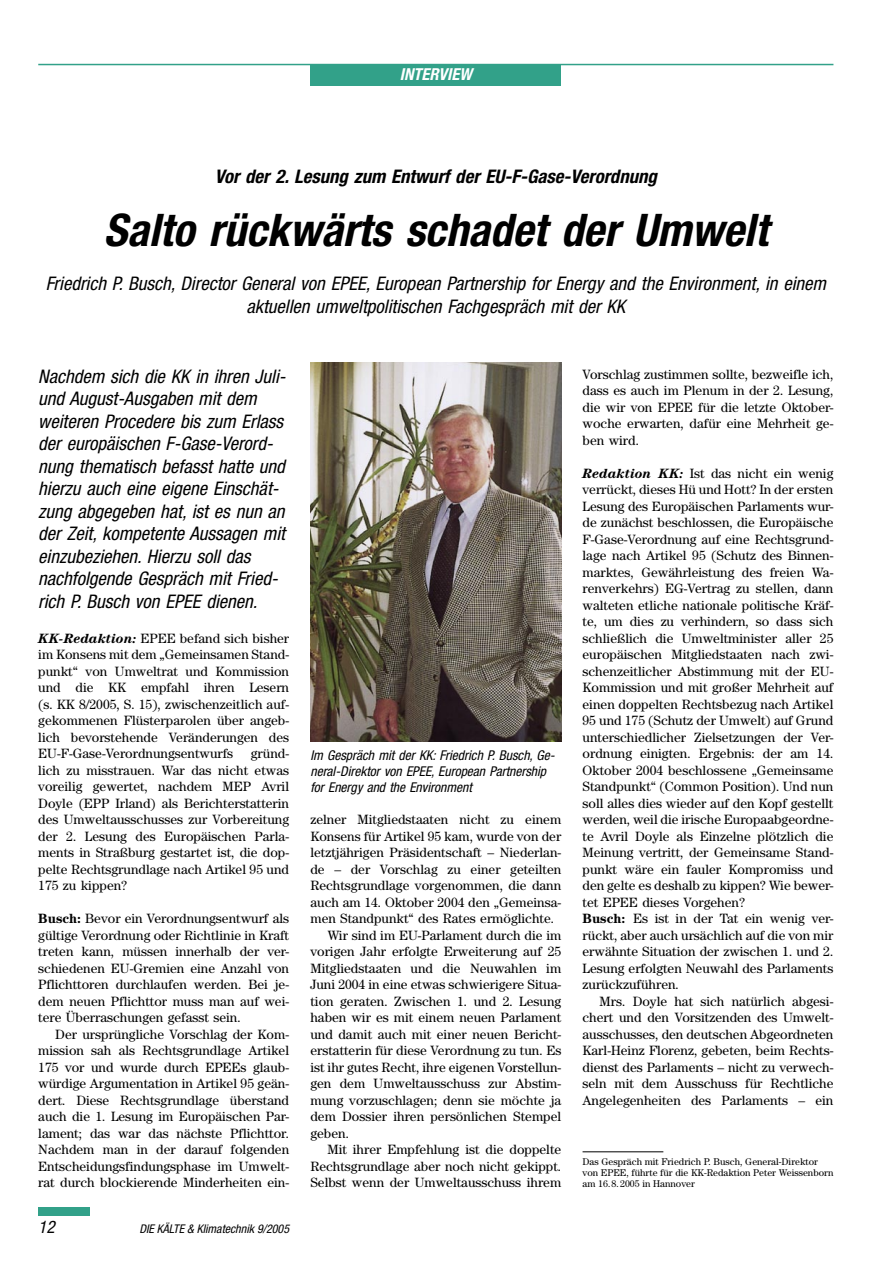
<style>
.page{position:relative;width:893px;height:1263px;background:#fff}
.page>*{position:absolute;margin:0;border:0;box-sizing:border-box;transform-origin:0 0}
.KK_02_Hauptüberschrift{font:italic 700 condensed 45px "Helvetica Neue LT Std";color:#000}
.KK_04_Vorspann{font:italic condensed 18.75px/22.5px "Helvetica Neue LT Std";color:#000}
.KK_03_Autor{font:italic condensed 18.75px/22.5px "Helvetica Neue LT Std";color:#000;text-align:center}
.KK_01_Dachzeile{font:italic 700 condensed 18.75px "Helvetica Neue LT Std";color:#000}
.t1{font:italic condensed 17.25px "Helvetica Neue LT Std";color:#000}
.t2{font:italic 700 condensed 16.5px "Helvetica Neue LT Std";color:#fff}
.KK_06_Grundtext_ohne_Einzug{font:13.5px/16.5px "Century Std";color:#000;text-align:justify}
.KK_05_Grundtext{font:13.5px/16.5px "Century Std";color:#000;text-align:justify}
.KK_09_Bildunterschrift{font:italic condensed 13.5px/15.8px "Helvetica Neue LT Std";color:#000}
.t3{font:italic condensed 12px "Helvetica Neue LT Std";color:#000}
.KK_10_Fußnote_Literatur{font:9.75px/11.2px "Century Std";color:#000}
.s1{font-weight:700;font-style:italic}
.s2{font-weight:700}
</style>
<div class="page">
<div style="left:310px;top:65px;width:251px;height:20px;background:#32a189"></div>
<hr style="left:38px;top:64px;width:795px;height:1px;background:#32a189">
<div style="left:38px;top:1208px;width:51px;height:8px;background:#32a189"></div>
<img style="left:310px;top:362px;width:251px;height:380px">
<hr style="left:583px;top:1151px;width:80px;height:1px;background:#000">
<p class="t2" style="left:400px;top:64px;width:74px">INTERVIEW</p>
<p class="KK_01_Dachzeile" style="left:215px;top:165px;width:443px">Vor der 2. Lesung zum Entwurf der EU-F-Gase-Verordnung</p>
<p class="KK_02_Hauptüberschrift" style="left:104px;top:202px;width:666px">Salto rückwärts schadet der Umwelt</p>
<p class="KK_03_Autor" style="left:46px;top:273px;width:782px">Friedrich P. Busch, Director General von EPEE, European Partnership for Energy and the Environment, in einem aktuellen umweltpolitischen Fachgespräch mit der KK</p>
<p class="KK_04_Vorspann" style="left:38px;top:365px;width:249px">Nachdem sich die KK in ihren Juli&shy;und August-Ausgaben mit dem weiteren Procedere bis zum Erlass der europäischen F-Gase-Verord&shy;nung thematisch befasst hatte und hierzu auch eine eigene Einschät&shy;zung abgegeben hat, ist es nun an der Zeit, kompetente Aussagen mit einzubeziehen. Hierzu soll das nachfolgende Gespräch mit Fried&shy;rich P. Busch von EPEE dienen.</p>
<p class="KK_06_Grundtext_ohne_Einzug" style="left:38px;top:630px;width:252px"><span class="s1">KK-Redaktion:</span> EPEE befand sich bisher im Konsens mit dem „Gemeinsamen Stand&shy;punkt“ von Umweltrat und Kommission und die KK empfahl ihren Lesern (s. KK 8/2005, S. 15), zwischenzeitlich auf&shy;gekommenen Flüsterparolen über angeb&shy;lich bevorstehende Veränderungen des EU-F-Gase-Verordnungsentwurfs</p>
<p class="KK_06_Grundtext_ohne_Einzug" style="left:38px;top:745px;width:252px;text-indent:213px">gründ&shy;lich zu misstrauen. War das nicht etwas voreilig gewertet, nachdem MEP Avril Doyle (EPP Irland) als Berichterstatterin des Umweltausschusses zur Vorbereitung der 2. Lesung des Europäischen Parla&shy;ments in Straßburg gestartet ist, die dop&shy;pelte Rechtsgrundlage nach Artikel 95 und 175 zu kippen?</p>
<p class="KK_06_Grundtext_ohne_Einzug" style="left:38px;top:910px;width:252px"><span class="s2">Busch:</span> Bevor ein Verordnungsentwurf als gültige Verordnung oder Richtlinie in Kraft treten kann, müssen innerhalb der ver&shy;schiedenen EU-Gremien eine Anzahl von Pflichttoren durchlaufen werden. Bei je&shy;dem neuen Pflichttor muss man auf wei&shy;tere Überraschungen gefasst sein.</p>
<p class="KK_05_Grundtext" style="left:38px;top:1026px;width:252px;text-indent:17px">Der ursprüngliche Vorschlag der Kom&shy;mission sah als Rechtsgrundlage Artikel 175 vor und wurde durch EPEEs glaub&shy;würdige Argumentation in Artikel 95 geän&shy;dert. Diese Rechtsgrundlage überstand auch die 1. Lesung im Europäischen Par&shy;lament; das war das nächste Pflichttor.<br>Nachdem man in der darauf folgenden Entscheidungsfindungsphase im Umwelt&shy;rat durch blockierende Minderheiten ein-</p>
<p class="t1" style="left:38px;top:1217px;width:18px">12</p>
<p class="t3" style="left:139px;top:1222px;width:151px">DIE KÄLTE &amp; Klimatechnik 9/2005</p>
<p class="KK_09_Bildunterschrift" style="left:310px;top:748px;width:246px">Im Gespräch mit der KK: Friedrich P. Busch, Ge&shy;neral-Direktor von EPEE, European Partnership for Energy and the Environment</p>
<p class="KK_05_Grundtext" style="left:310px;top:811px;width:252px">zelner Mitgliedstaaten nicht zu einem Konsens für Artikel 95 kam, wurde von der letztjährigen Präsidentschaft – Niederlan&shy;de – der Vorschlag zu einer geteilten Rechtsgrundlage vorgenommen, die dann auch am 14. Oktober 2004 den „Gemeinsa&shy;men Standpunkt“ des Rates ermöglichte.</p>
<p class="KK_05_Grundtext" style="left:310px;top:927px;width:252px;text-indent:17px">Wir sind im EU-Parlament durch die im vorigen Jahr erfolgte Erweiterung auf 25<br>Mitgliedstaaten und die Neuwahlen im Juni 2004 in eine etwas schwierigere Situa&shy;tion geraten. Zwischen 1. und 2. Lesung haben wir es mit einem neuen Parlament und damit auch mit einer neuen Bericht&shy;erstatterin für diese Verordnung zu tun. Es ist ihr gutes Recht, ihre eigenen Vorstellun&shy;gen dem Umweltausschuss zur Abstim&shy;mung vorzuschlagen; denn sie möchte ja dem Dossier ihren persönlichen Stempel geben.</p>
<p class="KK_05_Grundtext" style="left:310px;top:1141px;width:252px;text-indent:17px">Mit ihrer Empfehlung ist die doppelte Rechtsgrundlage aber noch nicht gekippt.<br>Selbst wenn der Umweltausschuss ihrem</p>
<p class="KK_05_Grundtext" style="left:583px;top:366px;width:252px">Vorschlag zustimmen sollte, bezweifle ich, dass es auch im Plenum in der 2. Lesung, die wir von EPEE für die letzte Oktober&shy;woche erwarten, dafür eine Mehrheit ge&shy;ben wird.</p>
<p class="KK_06_Grundtext_ohne_Einzug" style="left:583px;top:465px;width:252px"><span class="s1">Redaktion KK:</span> Ist das nicht ein wenig verrückt, dieses Hü und Hott? In der ersten Lesung des Europäischen Parlaments wur&shy;de zunächst beschlossen, die Europäische F-Gase-Verordnung auf eine Rechtsgrund&shy;lage nach Artikel 95 (Schutz des Binnen&shy;marktes, Gewährleistung des freien Wa&shy;renverkehrs) EG-Vertrag zu stellen, dann walteten etliche nationale politische Kräf&shy;te, um dies zu verhindern, so dass sich schließlich die Umweltminister aller 25 europäischen Mitgliedstaaten nach zwi&shy;schenzeitlicher Abstimmung mit der EU-Kommission und mit großer Mehrheit auf einen doppelten Rechtsbezug nach Artikel 95 und 175 (Schutz der Umwelt) auf Grund unterschiedlicher Zielsetzungen der Ver&shy;ordnung einigten. Ergebnis: der am 14.<br>Oktober 2004 beschlossene „Gemeinsame Standpunkt“ (Common Position). Und nun soll alles dies wieder auf den Kopf gestellt werden, weil die irische Europaabgeordne&shy;te Avril Doyle als Einzelne plötzlich die Meinung vertritt, der Gemeinsame Stand&shy;punkt wäre ein fauler Kompromiss und den gelte es deshalb zu kippen? Wie bewer&shy;tet EPEE dieses Vorgehen?</p>
<p class="KK_06_Grundtext_ohne_Einzug" style="left:583px;top:910px;width:252px"><span class="s2">Busch:</span> Es ist in der Tat ein wenig ver&shy;rückt, aber auch ursächlich auf die von mir erwähnte Situation der zwischen 1. und 2.<br>Lesung erfolgten Neuwahl des Parlaments zurückzuführen.</p>
<p class="KK_05_Grundtext" style="left:583px;top:993px;width:252px;text-indent:17px">Mrs. Doyle hat sich natürlich abgesi&shy;chert und den Vorsitzenden des Umwelt&shy;ausschusses, den deutschen Abgeordneten Karl-Heinz Florenz, gebeten, beim Rechts&shy;dienst des Parlaments – nicht zu verwech&shy;seln mit dem Ausschuss für Rechtliche Angelegenheiten des Parlaments – ein</p>
<p class="KK_10_Fußnote_Literatur" style="left:583px;top:1156px;width:252px">Das Gespräch mit Friedrich P. Busch, General-Direktor von EPEE, führte für die KK-Redaktion Peter Weissenborn am 16. 8. 2005 in Hannover</p>
</div>
